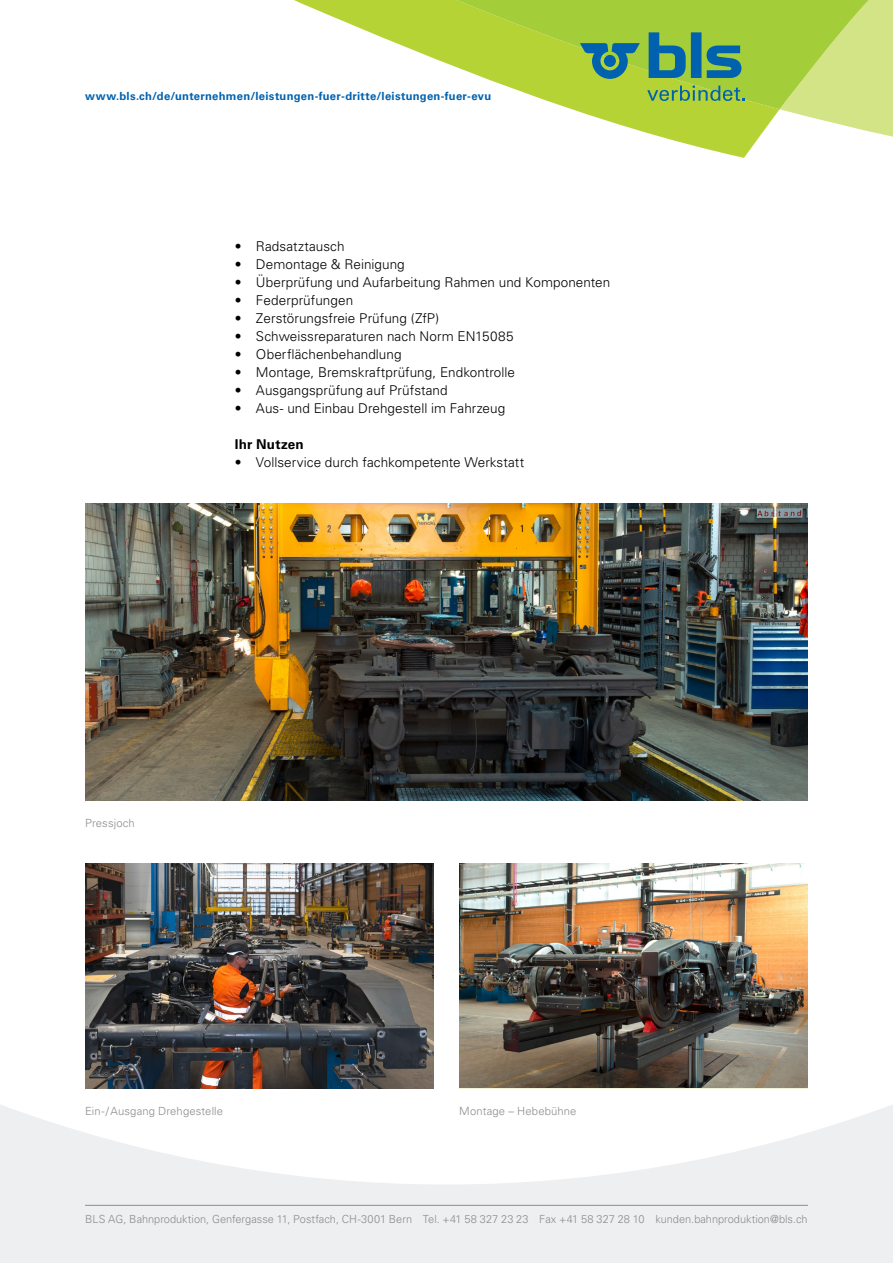
<style>
.page{position:relative;width:893px;height:1263px;background:#fff}
.page>*{position:absolute;margin:0;border:0;box-sizing:border-box;transform-origin:0 0}
.t1{font:300 13.5px "Univers LT Std";letter-spacing:.005em;color:#000}
.t2{font:700 13.5px "Univers LT Std";letter-spacing:.02em;color:#000}
.t3{font:700 11.25px "Univers LT Std";letter-spacing:.025em;color:#0062af}
.t4{font:300 11.25px "Univers LT Std";letter-spacing:.01em;color:#8a8c8e}
.t5{font:300 11.1px "Univers LT Std";color:#8a8c8e}
</style>
<div class="page">
<svg style="left:0;top:1105px;width:893px;height:158px;fill:#eeeff1"></svg>
<img style="left:85px;top:503px;width:723px;height:298px">
<img style="left:85px;top:863px;width:349px;height:226px">
<img style="left:459px;top:863px;width:349px;height:225px">
<hr style="left:85px;top:1205px;width:723px;height:1px;background:#8a8c8e">
<svg style="left:294px;top:0;width:486px;height:158px"></svg>
<svg style="left:380px;top:0;width:400px;height:109px"></svg>
<svg style="left:780px;top:0;width:113px;height:137px;background:#c8e07a"></svg>
<svg style="left:580px;top:32px;width:161px;height:47px;background:#5b9d6e"></svg>
<svg style="left:647px;top:86px;width:98px;height:15px"></svg>
<p class="t3" style="left:85px;top:90px;width:408px">www.bls.ch/de/unternehmen/leistungen-fuer-dritte/leistungen-fuer-evu</p>
<p class="t1" style="left:235px;top:238px;width:111px">• Radsatztausch</p>
<p class="t1" style="left:235px;top:256px;width:172px">• Demontage &amp; Reinigung</p>
<p class="t1" style="left:235px;top:274px;width:377px">• Überprüfung und Aufarbeitung Rahmen und Komponenten</p>
<p class="t1" style="left:235px;top:292px;width:120px">• Federprüfungen</p>
<p class="t1" style="left:235px;top:310px;width:206px">• Zerstörungsfreie Prüfung (ZfP)</p>
<p class="t1" style="left:235px;top:328px;width:280px">• Schweissreparaturen nach Norm EN15085</p>
<p class="t1" style="left:235px;top:346px;width:168px">• Oberflächenbehandlung</p>
<p class="t1" style="left:235px;top:364px;width:282px">• Montage, Bremskraftprüfung, Endkontrolle</p>
<p class="t1" style="left:235px;top:382px;width:214px">• Ausgangsprüfung auf Prüfstand</p>
<p class="t1" style="left:235px;top:400px;width:272px">• Aus- und Einbau Drehgestell im Fahrzeug</p>
<p class="t2" style="left:235px;top:436px;width:71px">Ihr Nutzen</p>
<p class="t1" style="left:235px;top:454px;width:291px">• Vollservice durch fachkompetente Werkstatt</p>
<p class="t4" style="left:85px;top:816px;width:51px">Pressjoch</p>
<p class="t4" style="left:85px;top:1104px;width:140px">Ein-/Ausgang Drehgestelle</p>
<p class="t4" style="left:459px;top:1104px;width:119px">Montage – Hebebühne</p>
<p class="t5" style="left:85px;top:1212px;width:724px">BLS AG, Bahnproduktion, Genfergasse 11, Postfach, CH-3001 Bern Tel. +41 58 327 23 23 Fax +41 58 327 28 10 kunden.bahnproduktion@bls.ch</p>
</div>
